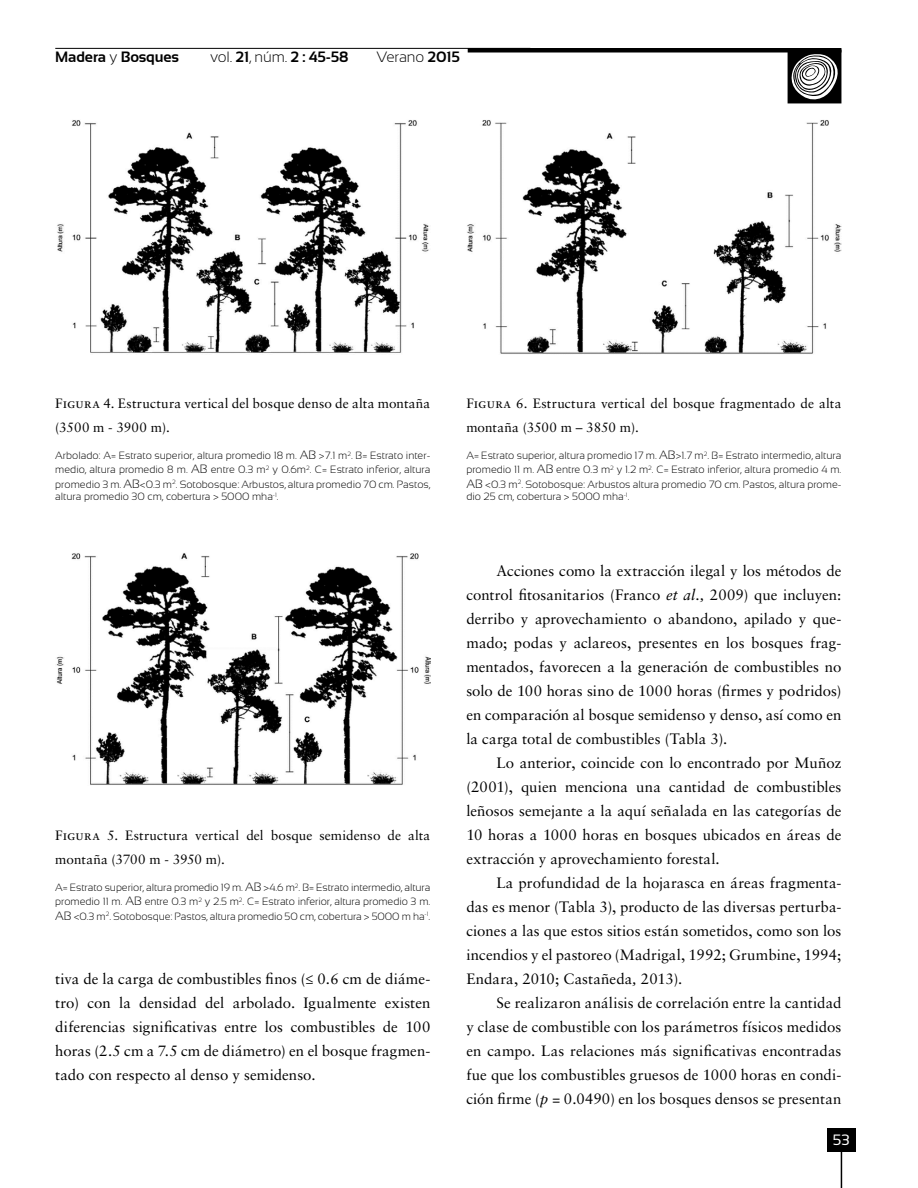
<style>
.page{position:relative;width:918px;height:1188px;background:#fff}
.page>*{position:absolute;margin:0;border:0;box-sizing:border-box;transform-origin:0 0}
.t1{font:15px/24px "Sabon LT Std";letter-spacing:.005em;color:#000;text-align:justify}
.t2{font:300 15px "Sansation";letter-spacing:-.01em;color:#000}
.t3{font:700 15px "Sansation";letter-spacing:-.01em;color:#000}
.t4{font:15px "Sansation";color:#fff}
.t5{font:13.5px/24px "Sabon LT Std";letter-spacing:.015em;color:#000}
.t6{font:300 10.5px/14.4px "Sansation";color:#000;text-align:justify}
.s1{font-weight:300}
.s2{font-weight:700}
.s3{font-size:12px}
.s4{font-style:italic}
</style>
<div class="page">
<hr style="left:468px;top:48px;width:373px;height:4px;background:#000">
<hr style="left:55px;top:48px;width:475px;height:1px;background:#000">
<svg style="left:788px;top:53px;width:53px;height:51px"></svg>
<div style="left:827px;top:1128px;width:28px;height:24px;background:#000"></div>
<hr style="left:841px;top:1151px;width:1px;height:37px;background:#000">
<img style="left:57px;top:120px;width:372px;height:233px">
<img style="left:56px;top:553px;width:374px;height:232px">
<img style="left:467px;top:120px;width:374px;height:234px">
<p class="t3" style="left:55px;top:48px;width:125px">Madera <span class="s1">y</span> Bosques</p>
<p class="t2" style="left:210px;top:48px;width:140px">vol. <span class="s2">21</span>, núm. <span class="s2">2 : 45-58</span></p>
<p class="t2" style="left:377px;top:48px;width:85px">Verano <span class="s2">2015</span></p>
<p class="t5" style="left:55px;top:391px;width:377px">Figura 4. Estructura vertical del bosque denso de alta montaña (3500 m - 3900 m).</p>
<p class="t6" style="left:55px;top:448px;width:377px">Arbolado: A= Estrato superior, altura promedio 18 m. <span class="s3">AB</span> &gt;7.1 m<sup>2</sup>. B= Estrato inter&shy;medio, altura promedio 8 m. <span class="s3">AB</span> entre 0.3 m<sup>2</sup> y 0.6m<sup>2</sup>. C= Estrato inferior, altura promedio 3 m. <span class="s3">AB</span>&lt;0.3 m<sup>2</sup>. Sotobosque: Arbustos, altura promedio 70 cm. Pastos,</p>
<p class="t6" style="left:55px;top:490px;width:225px">altura promedio 30 cm, cobertura &gt; 5000 mha<sup>-1</sup>.</p>
<p class="t5" style="left:55px;top:823px;width:377px">Figura 5. Estructura vertical del bosque semidenso de alta montaña (3700 m - 3950 m).</p>
<p class="t6" style="left:55px;top:880px;width:377px">A= Estrato superior, altura promedio 19 m. <span class="s3">AB</span> &gt;4.6 m<sup>2</sup>. B= Estrato intermedio, altura promedio 11 m. <span class="s3">AB</span> entre 0.3 m<sup>2</sup> y 2.5 m<sup>2</sup>. C= Estrato inferior, altura promedio 3 m.<br><span class="s3">AB</span> &lt;0.3 m<sup>2</sup>. Sotobosque: Pastos, altura promedio 50 cm, cobertura &gt; 5000 m ha<sup>-1</sup>.</p>
<p class="t1" style="left:55px;top:967px;width:377px">tiva de la carga de combustibles finos (≤ 0.6 cm de diáme&shy;tro) con la densidad del arbolado. Igualmente existen diferencias significativas entre los combustibles de 100 horas (2.5 cm a 7.5 cm de diámetro) en el bosque fragmen&shy;tado con respecto al denso y semidenso.</p>
<p class="t5" style="left:466px;top:391px;width:377px">Figura 6. Estructura vertical del bosque fragmentado de alta montaña (3500 m – 3850 m).</p>
<p class="t6" style="left:466px;top:448px;width:377px">A= Estrato superior, altura promedio 17 m. <span class="s3">AB</span>&gt;1.7 m<sup>2</sup>. B= Estrato intermedio, altura promedio 11 m. <span class="s3">AB</span> entre 0.3 m<sup>2</sup> y 1.2 m<sup>2</sup>. C= Estrato inferior, altura promedio 4 m.<br><span class="s3">AB</span> &lt;0.3 m<sup>2</sup>. Sotobosque: Arbustos altura promedio 70 cm. Pastos, altura prome-</p>
<p class="t6" style="left:466px;top:490px;width:165px">dio 25 cm, cobertura &gt; 5000 mha<sup>-1</sup>.</p>
<p class="t1" style="left:466px;top:559px;width:377px;text-indent:30px">Acciones como la extracción ilegal y los métodos de control fitosanitarios (Franco <span class="s4">et al.,</span> 2009) que incluyen: derribo y aprovechamiento o abandono, apilado y que&shy;mado; podas y aclareos, presentes en los bosques frag&shy;mentados, favorecen a la generación de combustibles no solo de 100 horas sino de 1000 horas (firmes y podridos) en comparación al bosque semidenso y denso, así como en la carga total de combustibles (Tabla 3).</p>
<p class="t1" style="left:466px;top:751px;width:377px;text-indent:30px">Lo anterior, coincide con lo encontrado por Muñoz (2001), quien menciona una cantidad de combustibles leñosos semejante a la aquí señalada en las categorías de 10 horas a 1000 horas en bosques ubicados en áreas de extracción y aprovechamiento forestal.</p>
<p class="t1" style="left:466px;top:871px;width:377px;text-indent:30px">La profundidad de la hojarasca en áreas fragmenta&shy;das es menor (Tabla 3), producto de las diversas perturba&shy;ciones a las que estos sitios están sometidos, como son los incendios y el pastoreo (Madrigal, 1992; Grumbine, 1994; Endara, 2010; Castañeda<span class="s4">,</span> 2013).</p>
<p class="t1" style="left:466px;top:991px;width:377px;text-indent:30px">Se realizaron análisis de correlación entre la cantidad y clase de combustible con los parámetros físicos medidos en campo. Las relaciones más significativas encontradas fue que los combustibles gruesos de 1000 horas en condi&shy;ción firme (<span class="s4">p</span> = 0.0490) en los bosques densos se presentan</p>
<p class="t4" style="left:833px;top:1131px;width:19px">53</p>
</div>
